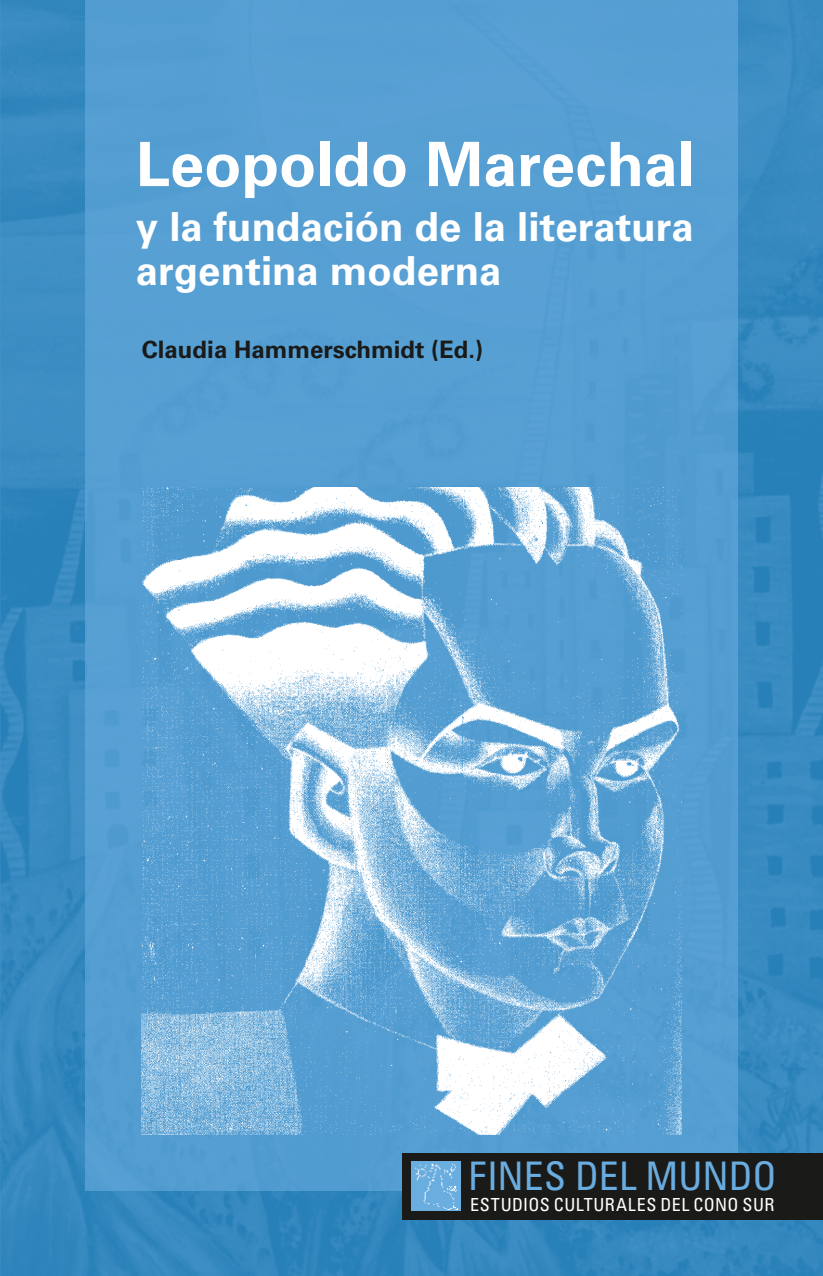
<style>
.page{position:relative;width:823px;height:1276px;background:#fff}
.page>*{position:absolute;margin:0;border:0;box-sizing:border-box;transform-origin:0 0}
.t1{font:700 61.2px "Univers LT Std";color:#fff}
.t2{font:700 40px/44px "Univers LT Std";color:#fff}
.t3{font:condensed 39.4px "Univers LT Std";color:#69acdf}
.t4{font:700 24px "Univers LT Std";color:#1a1a18}
.t5{font:condensed 18px "Univers LT Std";letter-spacing:.025em;color:#fff}
</style>
<div class="page">
<div style="left:0;top:0;width:822px;height:1276px;background:linear-gradient(to right,#3287bd,#3287bd)"></div>
<div style="left:85px;top:0;width:652px;height:1191px;background:#569ed3"></div>
<img style="left:142px;top:488px;width:538px;height:646px">
<div style="left:403px;top:1153px;width:419px;height:66px;background:#1a1a18"></div>
<div style="left:411px;top:1161px;width:49px;height:49px;background:#69acdf"></div>
<img style="left:415px;top:1163px;width:43px;height:47px">
<h1 class="t1" style="left:136px;top:129px;width:559px">Leopoldo Marechal</h1>
<p class="t2" style="left:136px;top:206px;width:559px">y la fundación de la literatura argentina moderna</p>
<p class="t4" style="left:142px;top:335px;width:342px">Claudia Hammerschmidt (Ed.)</p>
<p class="t3" style="left:468px;top:1151px;width:309px">FINES DEL MUNDO</p>
<p class="t5" style="left:470px;top:1193px;width:305px">ESTUDIOS CULTURALES DEL CONO SUR</p>
</div>
